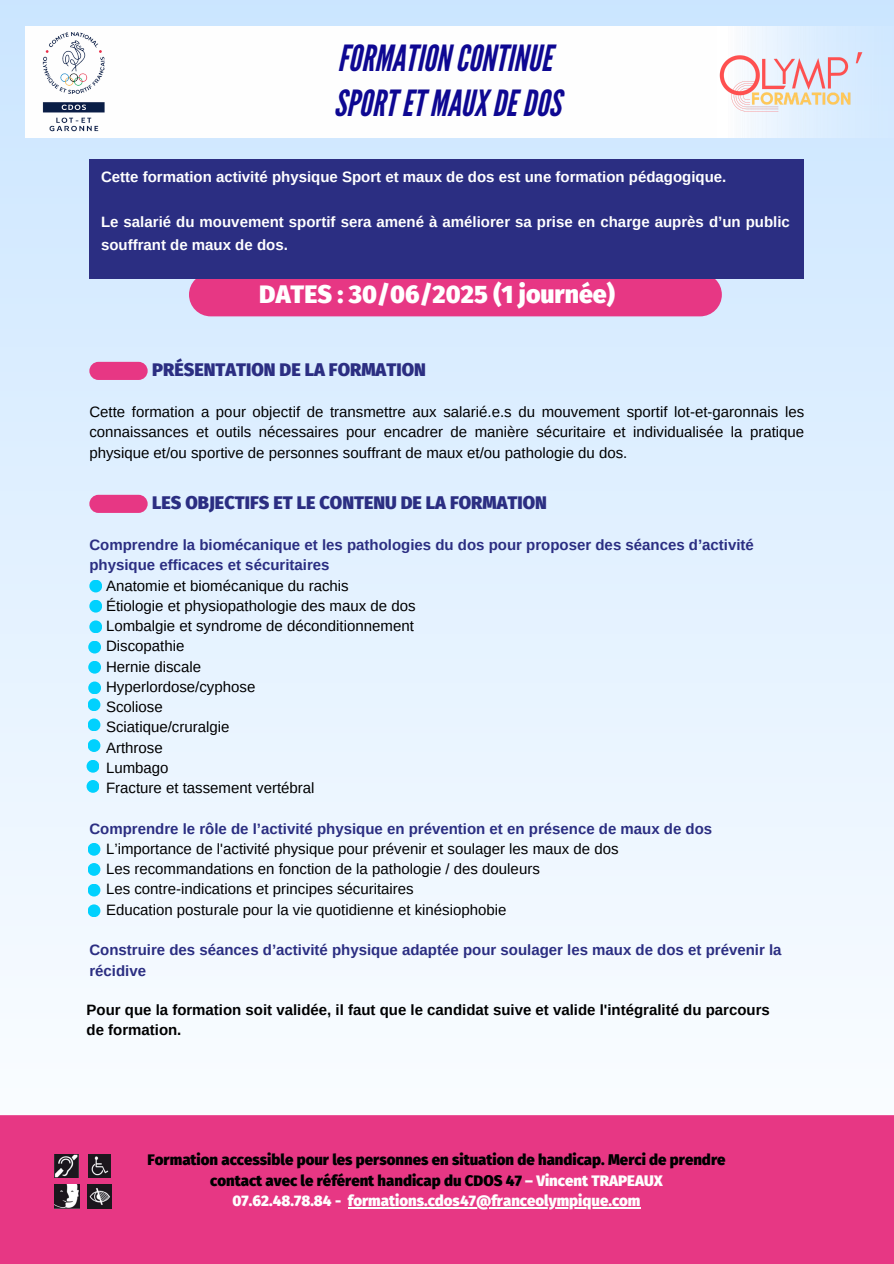
<style>
.page{position:relative;width:894px;height:1264px;background:#fff}
.page>*{position:absolute;margin:0;border:0;box-sizing:border-box;transform-origin:0 0}
.t1{font:italic 36px/45px "League Gothic";color:#0e0892}
.t2{font:900 24.9px "Fira Sans";color:#fff}
.t3{font:900 18px "Fira Sans";color:#2b2e82}
.t4{font:15px/20.2px "Arimo";color:#000;text-align:justify}
.t5{font:700 15px/20.2px "Arimo";color:#2b2e82}
.t6{font:900 15px/20.2px "Fira Sans";color:#000;text-align:center}
.t7{font:700 15px/22.5px "Arimo";color:#fff}
.t8{font:700 15px/20.9px "Arimo";color:#000}
.s1{color:#fefefe}
</style>
<div class="page">
<div style="left:0;top:0;width:893px;height:1229px;background:linear-gradient(to bottom,#cae5ff,#fff)"></div>
<div style="left:26px;top:26px;width:695px;height:112px;background:#fefefe"></div>
<img style="left:42px;top:32px;width:63px;height:100px">
<img style="left:721px;top:26px;width:172px;height:112px">
<img style="left:719px;top:50px;width:143px;height:63px">
<div style="left:189px;top:273px;width:532px;height:43px;background:#e73784;border-radius:22px"></div>
<div style="left:89px;top:159px;width:714px;height:119px;background:#2b2e82"></div>
<div style="left:89px;top:362px;width:59px;height:18px;background:#e73784;border-radius:9px"></div>
<div style="left:89px;top:495px;width:59px;height:18px;background:#e73784;border-radius:9px"></div>
<div style="left:0;top:1115px;width:893px;height:148px;background:#e73784"></div>
<img style="left:55px;top:1154px;width:23px;height:23px">
<img style="left:88px;top:1154px;width:22px;height:23px">
<img style="left:54px;top:1184px;width:25px;height:24px">
<img style="left:88px;top:1184px;width:23px;height:24px">
<hr style="left:348px;top:1206px;width:292px;height:2px;background:#fefefe">
<div style="left:89px;top:579px;width:13px;height:13px;background:#00d1fe;border-radius:50%"></div>
<div style="left:89px;top:599px;width:13px;height:13px;background:#00d1fe;border-radius:50%"></div>
<div style="left:89px;top:620px;width:13px;height:13px;background:#00d1fe;border-radius:50%"></div>
<div style="left:88px;top:640px;width:13px;height:13px;background:#00d1fe;border-radius:50%"></div>
<div style="left:88px;top:661px;width:13px;height:12px;background:#00d1fe;border-radius:50%"></div>
<div style="left:88px;top:681px;width:13px;height:13px;background:#00d1fe;border-radius:50%"></div>
<div style="left:88px;top:698px;width:12px;height:13px;background:#00d1fe;border-radius:50%"></div>
<div style="left:88px;top:718px;width:12px;height:13px;background:#00d1fe;border-radius:50%"></div>
<div style="left:88px;top:739px;width:12px;height:13px;background:#00d1fe;border-radius:50%"></div>
<div style="left:86px;top:760px;width:13px;height:12px;background:#00d1fe;border-radius:50%"></div>
<div style="left:86px;top:780px;width:13px;height:12px;background:#00d1fe;border-radius:50%"></div>
<div style="left:88px;top:842px;width:12px;height:13px;background:#00d1fe;border-radius:50%"></div>
<div style="left:88px;top:863px;width:12px;height:12px;background:#00d1fe;border-radius:50%"></div>
<div style="left:88px;top:883px;width:12px;height:13px;background:#00d1fe;border-radius:50%"></div>
<div style="left:88px;top:904px;width:12px;height:13px;background:#00d1fe;border-radius:50%"></div>
<p class="t1" style="left:334px;top:36px;width:228px">FORMATIONCONTINUE<br>SPORTET MAUXDEDOS</p>
<p class="t7" style="left:101px;top:166px;width:626px">Cette formation activité physique Sport et maux de dos est une formation pédagogique.</p>
<p class="t7" style="left:101px;top:211px;width:690px">Le salarié du mouvement sportif sera amené à améliorer sa prise en charge auprès d’un public souffrant de maux de dos.</p>
<h1 class="t2" style="left:259px;top:279px;width:357px">DATES : 30/06/2025 (1 journée)</h1>
<h4 class="t3" style="left:152px;top:359px;width:275px">PRÉSENTATION DE LA FORMATION</h4>
<h4 class="t4" style="left:89px;top:402px;width:716px">Cette formation a pour objectif de transmettre aux salarié.e.s du mouvement sportif lot-et-garonnais les connaissances et outils nécessaires pour encadrer de manière sécuritaire et individualisée la pratique physique et/ou sportive de personnes souffrant de maux et/ou pathologie du dos.</h4>
<h2 class="t3" style="left:152px;top:492px;width:396px">LES OBJECTIFS ET LE CONTENU DE LA FORMATION</h2>
<h3 class="t5" style="left:89px;top:534px;width:666px">Comprendre la biomécanique et les pathologies du dos pour proposer des séances d’activité physique efficaces et sécuritaires</h3>
<p class="t4" style="left:106px;top:575px;width:244px">Anatomie et biomécanique du rachis</p>
<p class="t4" style="left:106px;top:595px;width:311px">Étiologie et physiopathologie des maux de dos</p>
<p class="t4" style="left:106px;top:615px;width:309px">Lombalgie et syndrome de déconditionnement</p>
<p class="t4" style="left:106px;top:636px;width:80px">Discopathie</p>
<p class="t4" style="left:106px;top:656px;width:97px">Hernie discale</p>
<p class="t4" style="left:106px;top:676px;width:151px">Hyperlordose/cyphose</p>
<p class="t4" style="left:106px;top:696px;width:58px">Scoliose</p>
<p class="t4" style="left:106px;top:717px;width:125px">Sciatique/cruralgie</p>
<p class="t4" style="left:106px;top:737px;width:58px">Arthrose</p>
<p class="t4" style="left:106px;top:757px;width:64px">Lumbago</p>
<p class="t4" style="left:106px;top:777px;width:210px">Fracture et tassement vertébral</p>
<p class="t5" style="left:89px;top:818px;width:624px">Comprendre le rôle de l’activité physique en prévention et en présence de maux de dos</p>
<p class="t4" style="left:106px;top:838px;width:514px">L’importance de l'activité physique pour prévenir et soulager les maux de dos</p>
<p class="t4" style="left:106px;top:858px;width:435px">Les recommandations en fonction de la pathologie / des douleurs</p>
<p class="t4" style="left:106px;top:879px;width:309px">Les contre-indications et principes sécuritaires</p>
<p class="t4" style="left:106px;top:899px;width:402px">Education posturale pour la vie quotidienne et kinésiophobie</p>
<p class="t5" style="left:89px;top:939px;width:693px">Construire des séances d’activité physique adaptée pour soulager les maux de dos et prévenir la récidive</p>
<h4 class="t8" style="left:86px;top:999px;width:684px">Pour que la formation soit validée, il faut que le candidat suive et valide l'intégralité du parcours de formation.</h4>
<h3 class="t6" style="left:147px;top:1150px;width:579px">Formation accessible pour les personnes en situation de handicap. Merci de prendre contact avec le référent handicap du CDOS 47 <span class="s1">– Vincent TRAPEAUX<br>07.62.48.78.84 - formations.cdos47@franceolympique.com</span></h3>
</div>
